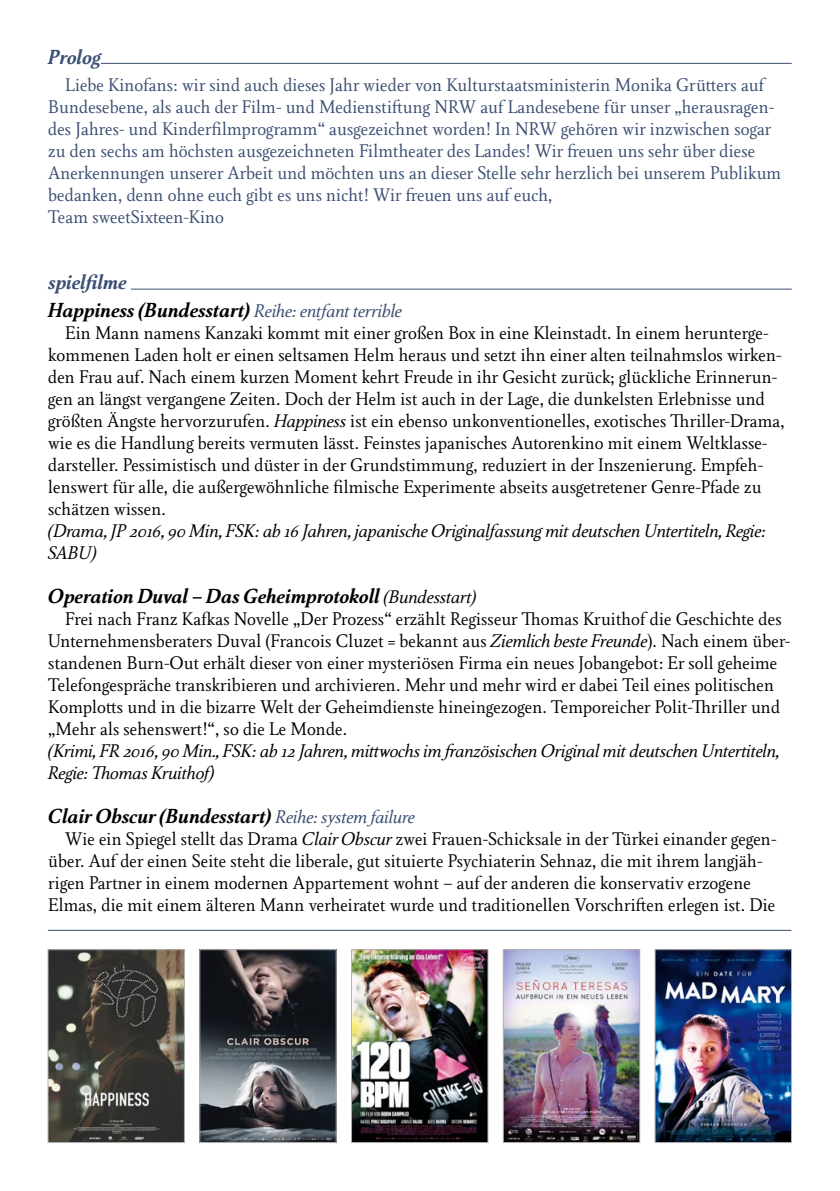
<style>
.page{position:relative;width:840px;height:1191px;background:#fff}
.page>*{position:absolute;margin:0;border:0;box-sizing:border-box;transform-origin:0 0}
.Filmtitel{font:italic 700 20px "Girando Pro";color:#000}
.Rubriken{font:italic 700 20px "Girando Pro";color:#3a4e72}
.Filmbeschreibung{font:18px/22px "Girando Pro";color:#000}
.Filmbeschreibung-2{font:18px/22px "Girando Pro";color:#3a4e72}
.Filminfos{font:italic 18px/22px "Girando Pro";color:#000}
.s1{font-weight:400;font-size:18px;color:#3a4e72}
.s2{font-style:italic}
.s3{font-weight:400;font-size:18px}
</style>
<div class="page">
<hr style="left:48px;top:63px;width:743px;height:1px;background:#3a4e72">
<div style="left:48px;top:56px;width:53px;height:12px;background:#fff"></div>
<hr style="left:48px;top:289px;width:743px;height:1px;background:#3a4e72">
<div style="left:48px;top:281px;width:83px;height:12px;background:#fff"></div>
<img style="left:353px;top:951px;width:133px;height:189px">
<div style="left:351px;top:949px;width:137px;height:193px;border:1px solid #b1b2b3"></div>
<img style="left:656px;top:951px;width:133px;height:189px">
<div style="left:654px;top:949px;width:137px;height:193px;border:1px solid #b1b2b3"></div>
<img style="left:201px;top:951px;width:133px;height:189px">
<div style="left:199px;top:949px;width:137px;height:193px;border:1px solid #b1b2b3"></div>
<img style="left:504px;top:951px;width:133px;height:189px">
<div style="left:502px;top:949px;width:137px;height:193px;border:1px solid #b1b2b3"></div>
<hr style="left:48px;top:930px;width:742px;height:1px;background:#3a4e72">
<img style="left:50px;top:951px;width:132px;height:189px">
<div style="left:48px;top:949px;width:136px;height:193px;border:1px solid #b1b2b3"></div>
<p class="Rubriken" style="left:48px;top:45px;width:54px">Prolog</p>
<p class="Filmbeschreibung-2" style="left:48px;top:75px;width:734px;text-indent:17px">Liebe Kinofans: wir sind auch dieses Jahr wieder von Kulturstaatsministerin Monika Grütters auf Bundesebene, als auch der Film- und Medienstiftung NRW auf Landesebene für unser „herausragen&shy;des Jahres- und Kinderfilmprogramm“ ausgezeichnet worden! In NRW gehören wir inzwischen sogar zu den sechs am höchsten ausgezeichneten Filmtheater des Landes! Wir freuen uns sehr über diese Anerkennungen unserer Arbeit und möchten uns an dieser Stelle sehr herzlich bei unserem Publikum bedanken, denn ohne euch gibt es uns nicht! Wir freuen uns auf euch,<br>Team sweetSixteen-Kino</p>
<p class="Rubriken" style="left:48px;top:271px;width:80px">spielfilme</p>
<p class="Filmtitel" style="left:48px;top:299px;width:355px">Happiness (Bundesstart) <span class="s1">Reihe: entfant terrible</span></p>
<p class="Filmbeschreibung" style="left:48px;top:323px;width:737px;text-indent:17px">Ein Mann namens Kanzaki kommt mit einer großen Box in eine Kleinstadt. In einem herunterge&shy;kommenen Laden holt er einen seltsamen Helm heraus und setzt ihn einer alten teilnahmslos wirken&shy;den Frau auf. Nach einem kurzen Moment kehrt Freude in ihr Gesicht zurück; glückliche Erinnerun&shy;gen an längst vergangene Zeiten. Doch der Helm ist auch in der Lage, die dunkelsten Erlebnisse und größten Ängste hervorzurufen. <span class="s2">Happiness</span> ist ein ebenso unkonventionelles, exotisches Thriller-Drama, wie es die Handlung bereits vermuten lässt. Feinstes japanisches Autorenkino mit einem Weltklasse&shy;darsteller. Pessimistisch und düster in der Grundstimmung, reduziert in der Inszenierung. Empfeh&shy;lenswert für alle, die außergewöhnliche filmische Experimente abseits ausgetretener Genre-Pfade zu schätzen wissen.</p>
<p class="Filminfos" style="left:48px;top:521px;width:718px">(Drama, JP 2016, 90 Min, FSK: ab 16 Jahren, japanische Originalfassung mit deutschen Untertiteln, Regie:<br>SABU)</p>
<p class="Filmtitel" style="left:48px;top:585px;width:429px">Operation Duval – Das Geheimprotokoll <span class="s3">(Bundesstart)</span></p>
<p class="Filmbeschreibung" style="left:48px;top:609px;width:743px;text-indent:17px">Frei nach Franz Kafkas Novelle „Der Prozess“ erzählt Regisseur Thomas Kruithof die Geschichte des Unternehmensberaters Duval (Francois Cluzet = bekannt aus <span class="s2">Ziemlich beste Freunde</span>). Nach einem über&shy;standenen Burn-Out erhält dieser von einer mysteriösen Firma ein neues Jobangebot: Er soll geheime Telefongespräche transkribieren und archivieren. Mehr und mehr wird er dabei Teil eines politischen Komplotts und in die bizarre Welt der Geheimdienste hineingezogen. Temporeicher Polit-Thriller und „Mehr als sehenswert!“, so die Le Monde.</p>
<p class="Filminfos" style="left:48px;top:741px;width:732px">(Krimi, FR 2016, 90 Min., FSK: ab 12 Jahren, mittwochs im französischen Original mit deutschen Untertiteln,<br>Regie: Thomas Kruithof)</p>
<p class="Filmtitel" style="left:48px;top:805px;width:368px">Clair Obscur (Bundesstart) <span class="s1">Reihe: system failure</span></p>
<p class="Filmbeschreibung" style="left:48px;top:829px;width:729px;text-indent:17px">Wie ein Spiegel stellt das Drama <span class="s2">Clair Obscur</span> zwei Frauen-Schicksale in der Türkei einander gegen&shy;über. Auf der einen Seite steht die liberale, gut situierte Psychiaterin Sehnaz, die mit ihrem langjäh&shy;rigen Partner in einem modernen Appartement wohnt – auf der anderen die konservativ erzogene Elmas, die mit einem älteren Mann verheiratet wurde und traditionellen Vorschriften erlegen ist. Die</p>
</div>
